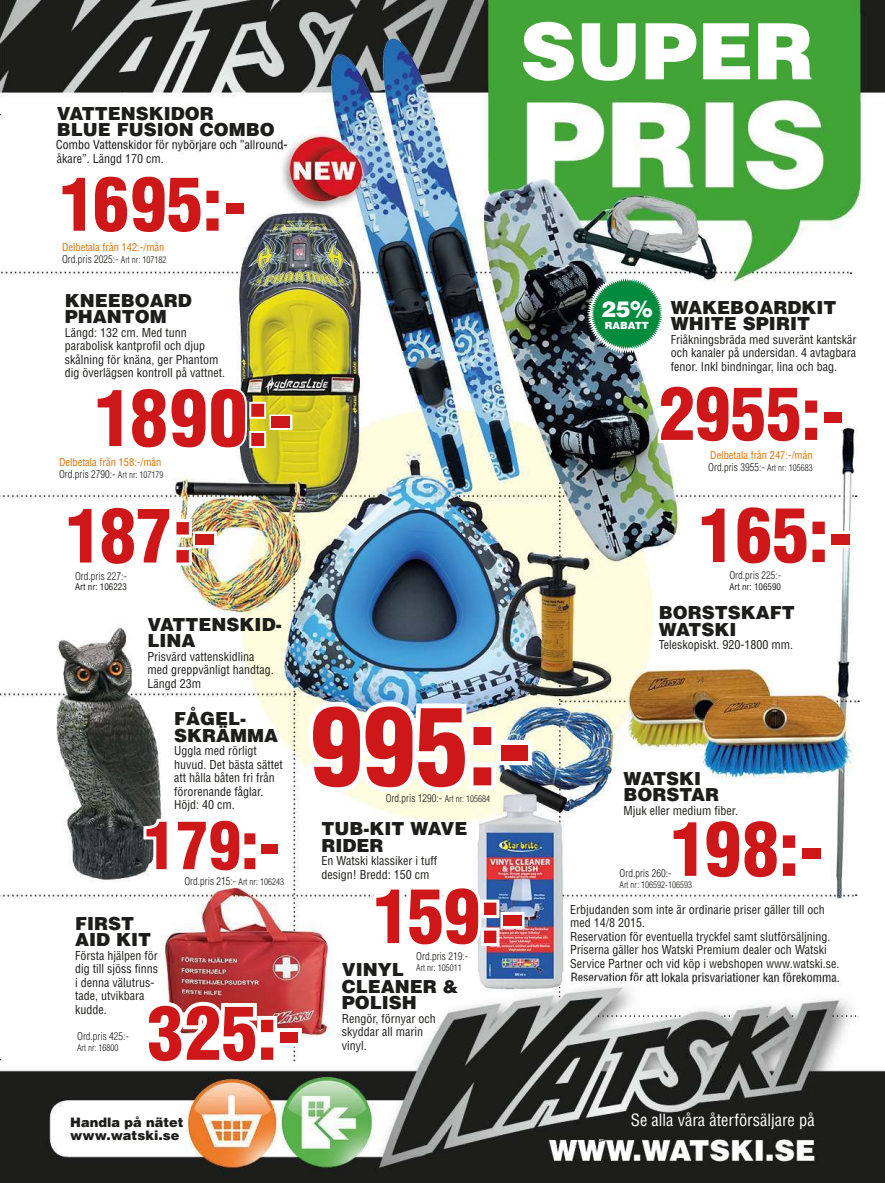
<style>
.page{position:relative;width:885px;height:1183px;background:#fff}
.page>*{position:absolute;margin:0;border:0;box-sizing:border-box;transform-origin:0 0}
.t1{font:900 condensed 105px "Helvetica";color:#cd1719}
.t2{font:900 77.7px "Helvetica";color:#fff}
.t3{font:900 condensed 76.05px "Helvetica";color:#cd1719}
.t4{font:900 condensed 72.9px "Helvetica";color:#cd1719}
.t5{font:900 condensed 72px "Helvetica";color:#cd1719}
.t6{font:900 condensed 70.95px "Helvetica";color:#cd1719}
.t7{font:900 condensed 64.5px "Helvetica";color:#cd1719}
.t8{font:900 21.9px "Helvetica";color:#fff}
.t9{font:900 18px/16.5px "Helvetica";color:#1d1d1b}
.t10{font:condensed 16.5px "Helvetica";color:#fff}
.t11{font:900 13.05px/13px "Helvetica";color:#1d1d1b}
.t12{font:condensed 12px/13.5px "Helvetica";color:#1d1d1b}
.t13{font:condensed 10.5px/12px "Helvetica";color:#dd7205}
.t14{font:300 condensed 10.5px "Helvetica";color:#1d1d1b}
.t15{font:900 9.9px "Helvetica";color:#fff}
.t16{font:300 condensed 9px "Helvetica";color:#1d1d1b}
.t17{font:condensed 9px "Helvetica";color:#1d1d1b}
.s1{font-weight:300;color:#1d1d1b}
.s2{font-weight:300;font-size:9px;color:#1d1d1b}
.s3{font-size:9px}
</style>
<div class="page">
<img style="left:0;top:0;width:884px;height:1182px">
<svg style="left:0;top:114px;width:1px;height:946px"></svg>
<svg style="left:558px;top:986px;width:2px;height:10px"></svg>
<svg style="left:598px;top:1138px;width:7px;height:2px"></svg>
<svg style="left:571px;top:979px;width:69px;height:2px"></svg>
<svg style="left:724px;top:1014px;width:6px;height:2px"></svg>
<svg style="left:597px;top:1014px;width:83px;height:2px"></svg>
<svg style="left:832px;top:1014px;width:23px;height:2px"></svg>
<svg style="left:528px;top:1127px;width:1px;height:39px"></svg>
<svg style="left:408px;top:1066px;width:401px;height:22px;background:#50524f"></svg>
<svg style="left:145px;top:51px;width:101px;height:1px"></svg>
<svg style="left:654px;top:380px;width:169px;height:67px"></svg>
<svg style="left:94px;top:385px;width:174px;height:66px"></svg>
<div style="left:269px;top:414px;width:23px;height:16px;border:4px solid #fff"></div>
<svg style="left:140px;top:814px;width:121px;height:62px"></svg>
<svg style="left:141px;top:997px;width:140px;height:71px"></svg>
<svg style="left:695px;top:501px;width:135px;height:68px"></svg>
<svg style="left:667px;top:815px;width:134px;height:67px"></svg>
<svg style="left:56px;top:171px;width:168px;height:67px"></svg>
<svg style="left:63px;top:501px;width:132px;height:68px"></svg>
<div style="left:193px;top:531px;width:24px;height:17px;border:6px solid #fff"></div>
<svg style="left:303px;top:696px;width:197px;height:100px"></svg>
<svg style="left:370px;top:882px;width:132px;height:68px"></svg>
<div style="left:500px;top:911px;width:24px;height:17px;border:6px solid #fff"></div>
<svg style="left:584px;top:272px;width:84px;height:84px"></svg>
<h3 class="t9" style="left:57px;top:107px;width:219px">VATTENSKIDOR<br>BLUE FUSION COMBO</h3>
<p class="t12" style="left:57px;top:153px;width:108px">åkare”. Längd 170 cm.</p>
<h3 class="t5" style="left:60px;top:164px;width:188px">1695:-</h3>
<p class="t13" style="left:62px;top:242px;width:106px">Delbetala från 142:-/mån<br><span class="s1">Ord.pris 2025:-</span> <span class="s2">Art nr: 107182</span></p>
<h3 class="t9" style="left:65px;top:293px;width:128px">KNEEBOARD<br>PHANTOM</h3>
<p class="t12" style="left:65px;top:326px;width:162px">Längd: 132 cm. Med tunn parabolisk kantprofl och djup skålning för knäna, ger Phantom dig överlägsen kontroll på vattnet.</p>
<h3 class="t3" style="left:95px;top:375px;width:200px">1890:-</h3>
<p class="t13" style="left:59px;top:457px;width:106px">Delbetala från 158:-/mån<br><span class="s1">Ord.pris 2790:-</span> <span class="s2">Art nr: 107179</span></p>
<h3 class="t4" style="left:66px;top:494px;width:152px">187:-</h3>
<p class="t14" style="left:75px;top:572px;width:53px">Ord.pris 227:-</p>
<p class="t17" style="left:75px;top:583px;width:53px">Art nr: 106223</p>
<h3 class="t9" style="left:148px;top:617px;width:135px">VATTENSKID-<br>LINA</h3>
<p class="t12" style="left:148px;top:650px;width:128px">Prisvärd vattenskidlina med greppvänligt handtag.<br>Längd 23m</p>
<h3 class="t9" style="left:174px;top:711px;width:105px">FÅGEL-<br>SKRÄMMA</h3>
<p class="t12" style="left:174px;top:744px;width:110px">Uggla med rörligt huvud. Det bästa sättet att hålla båten fri från förorenande fåglar.<br>Höjd: 40 cm.</p>
<h3 class="t7" style="left:144px;top:808px;width:138px">179:-</h3>
<p class="t14" style="left:184px;top:876px;width:101px">Ord.pris 215:- <span class="s3">Art nr: 106243</span></p>
<h3 class="t9" style="left:75px;top:916px;width:77px">FIRST<br>AID KIT</h3>
<p class="t12" style="left:75px;top:949px;width:84px">Första hjälpen för dig till sjöss fnns i denna välutrus&shy;tade, utvikbara kudde.</p>
<p class="t14" style="left:77px;top:1032px;width:53px">Ord.pris 425:-</p>
<p class="t16" style="left:77px;top:1043px;width:43px">Art nr: 16800</p>
<h3 class="t5" style="left:148px;top:992px;width:155px">325:-</h3>
<h2 class="t2" style="left:520px;top:23px;width:295px">SUPER</h2>
<h3 class="t8" style="left:601px;top:301px;width:53px">25%</h3>
<p class="t15" style="left:604px;top:322px;width:46px">RABATT</p>
<h3 class="t9" style="left:671px;top:300px;width:167px">WAKEBOARDKIT<br>WHITE SPIRIT</h3>
<p class="t12" style="left:671px;top:333px;width:187px;text-align:justify">Friåkningsbräda med suveränt kantskär och kanaler på undersidan. 4 avtagbara fenor. Inkl bindningar, lina och bag.</p>
<h3 class="t6" style="left:659px;top:374px;width:187px">2955:-</h3>
<p class="t13" style="left:708px;top:450px;width:106px">Delbetala från 247:-/mån<br><span class="s1">Ord.pris 3955:-</span> <span class="s2">Art nr: 105683</span></p>
<h3 class="t4" style="left:699px;top:494px;width:155px">165:-</h3>
<h1 class="t1" style="left:310px;top:687px;width:223px">995:-</h1>
<p class="t14" style="left:386px;top:794px;width:106px">Ord.pris 1290:- <span class="s3">Art nr: 105684</span></p>
<h3 class="t9" style="left:321px;top:821px;width:147px">TUB-KIT WAVE<br>RIDER</h3>
<p class="t12" style="left:321px;top:854px;width:117px">En Watski klassiker i tuff design! Bredd: 150 cm</p>
<h3 class="t4" style="left:373px;top:875px;width:152px">159:-</h3>
<h3 class="t9" style="left:341px;top:962px;width:118px">VINYL<br>CLEANER &amp;<br>POLISH</h3>
<p class="t12" style="left:341px;top:1012px;width:96px">Rengör, förnyar och skyddar all marin vinyl.</p>
<p class="t14" style="left:416px;top:952px;width:53px">Ord.pris 219:-</p>
<p class="t16" style="left:416px;top:963px;width:47px">Art nr: 105011</p>
<p class="t14" style="left:729px;top:571px;width:53px">Ord.pris 225:-</p>
<p class="t17" style="left:729px;top:583px;width:53px">Art nr: 106590</p>
<h3 class="t9" style="left:658px;top:606px;width:137px">BORSTSKAFT<br>WATSKI</h3>
<p class="t12" style="left:658px;top:639px;width:136px">Teleskopiskt. 920-1800 mm.</p>
<h3 class="t9" style="left:623px;top:771px;width:97px">WATSKI<br>BORSTAR</h3>
<p class="t12" style="left:623px;top:804px;width:116px">Mjuk eller medium fber.</p>
<h3 class="t4" style="left:671px;top:807px;width:154px">198:-</h3>
<p class="t14" style="left:619px;top:868px;width:53px">Ord.pris 260:-</p>
<p class="t16" style="left:619px;top:880px;width:74px">Art nr: 106592-106593</p>
<p class="t12" style="left:570px;top:903px;width:271px">Erbjudanden som inte är ordinarie priser gäller till och med 14/8 2015.<br>Reservation för eventuella tryckfel samt slutförsäljning.<br>Priserna gäller hos Watski Premium dealer och Watski Service Partner och vid köp i webshopen www.watski.se.</p>
<p class="t11" style="left:70px;top:1116px;width:115px">HANDLA PÅ NÄTET<br>WWW.WATSKI.SE</p>
<h3 class="t10" style="left:631px;top:1113px;width:185px">Se alla våra återförsäljare på</h3>
</div>
